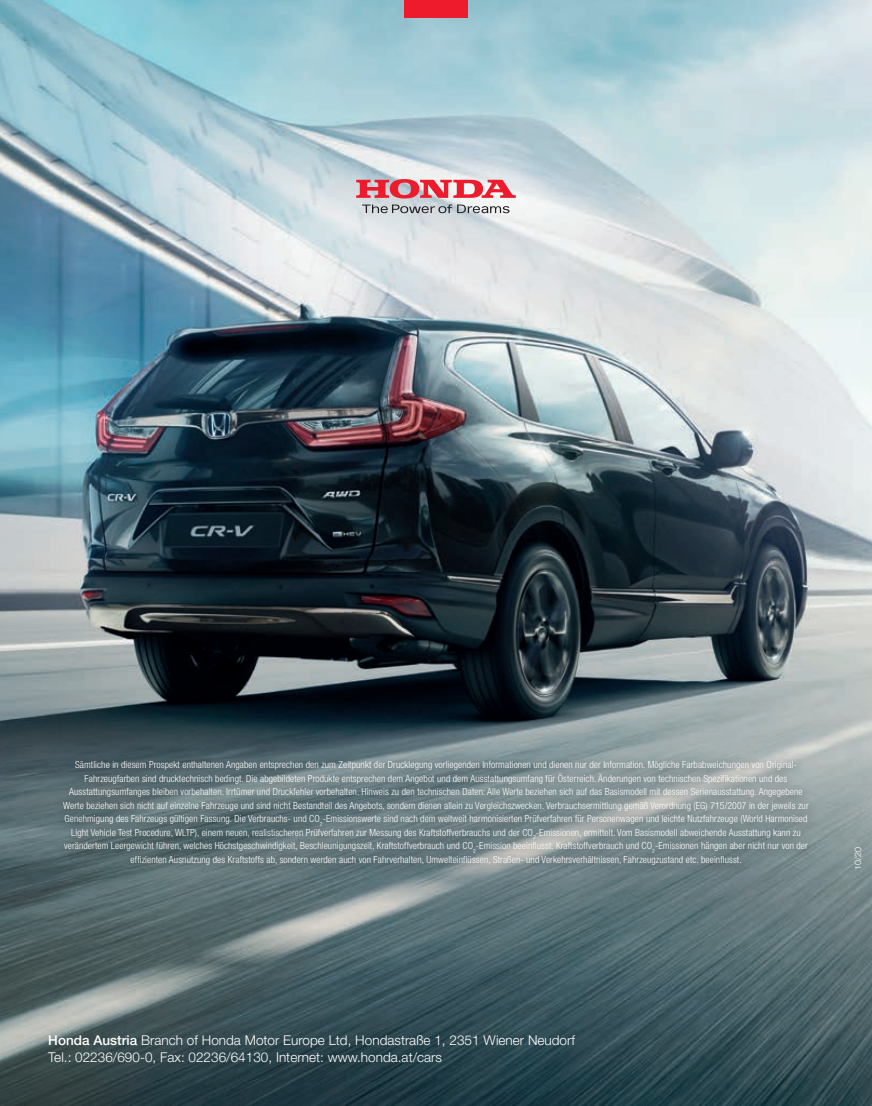
<style>
.page{position:relative;width:872px;height:1106px;background:#fff}
.page>*{position:absolute;margin:0;border:0;box-sizing:border-box;transform-origin:0 0}
.t1{font:300 13.5px/16.5px "Helvetica Neue LT Pro";color:#fff}
.t2{font:300 condensed 9.75px/13.5px "Helvetica Neue LT Pro";letter-spacing:.01em;color:#fff;text-align:center}
.t3{font:300 9px "Helvetica Neue LT Pro";color:#fff}
.s1{font-weight:500}
</style>
<div class="page">
<img style="left:0;top:0;width:872px;height:1106px">
<div style="left:404px;top:0;width:64px;height:17px;background:#ee1b2d"></div>
<svg style="left:356px;top:179px;width:160px;height:19px;background:#e6717d"></svg>
<svg style="left:362px;top:204px;width:147px;height:9px"></svg>
<div style="left:56px;top:753px;width:762px;height:122px;background:#231f20;opacity:.75"></div>
<p class="t2" style="left:63px;top:758px;width:747px">Sämtliche in diesem Prospekt enthaltenen Angaben entsprechen den zum Zeitpunkt der Drucklegung vorliegenden Informationen und dienen nur der Information. Mögliche Farbabweichungen von Original-Fahrzeugfarben sind drucktechnisch bedingt. Die abgebildeten Produkte entsprechen dem Angebot und dem Ausstattungsumfang für Österreich. Änderungen von technischen Spezifikationen und des Ausstattungsumfanges bleiben vorbehalten. Irrtümer und Druckfehler vorbehalten. Hinweis zu den technischen Daten: Alle Werte beziehen sich auf das Basismodell mit dessen Serienausstattung. Angegebene Werte beziehen sich nicht auf einzelne Fahrzeuge und sind nicht Bestandteil des Angebots, sondern dienen allein zu Vergleichszwecken. Verbrauchsermittlung gemäß Verordnung (EG) 715/2007 in der jeweils zur Genehmigung des Fahrzeugs gültigen Fassung. Die Verbrauchs- und CO<sub>2</sub>-Emissionswerte sind nach dem weltweit harmonisierten Prüfverfahren für Personenwagen und leichte Nutzfahrzeuge (World Harmonised Light Vehicle Test Procedure, WLTP), einem neuen, realistischeren Prüfverfahren zur Messung des Kraftstoffverbrauchs und der CO<sub>2</sub>-Emissionen, ermittelt. Vom Basismodell abweichende Ausstattung kann zu verändertem Leergewicht führen, welches Höchstgeschwindigkeit, Beschleunigungszeit, Kraftstoffverbrauch und CO<sub>2</sub>-Emission beeinflusst. Kraftstoffverbrauch und CO<sub>2</sub>-Emissionen hängen aber nicht nur von der effizienten Ausnutzung des Kraftstoffs ab, sondern werden auch von Fahrverhalten, Umwelteinflüssen, Straßen- und Verkehrsverhältnissen, Fahrzeugzustand etc. beeinflusst.</p>
<p class="t3" style="left:852px;top:870px;width:25px;rotate:-90deg">10/20</p>
<h1 class="t1" style="left:48px;top:1032px;width:528px"><span class="s1">Honda Austria</span> Branch of Honda Motor Europe Ltd, Hondastraße 1, 2351 Wiener Neudorf<br>Tel.: 02236/690-0, Fax: 02236/64130, Internet: www.honda.at/cars</h1>
</div>
